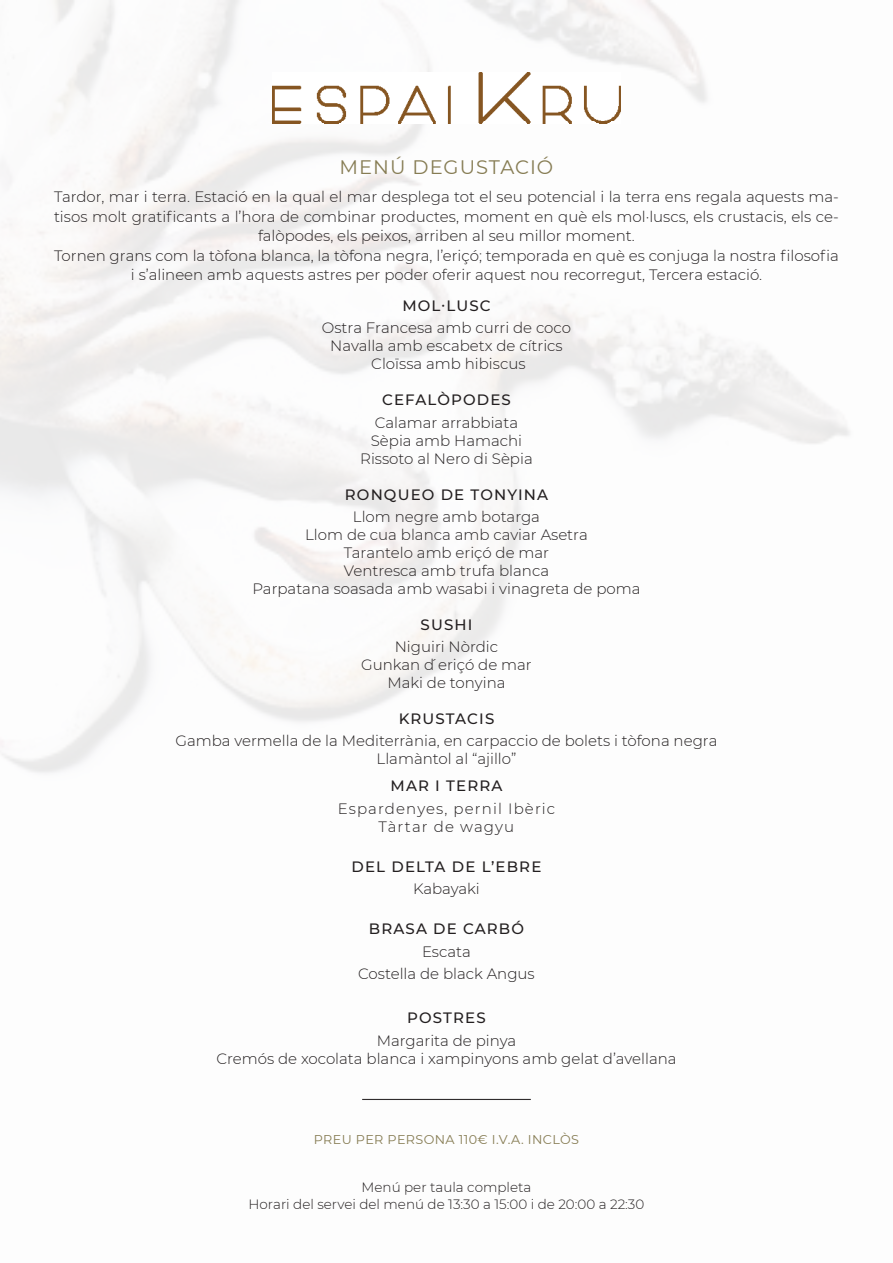
<style>
.page{position:relative;width:893px;height:1263px;background:#fff}
.page>*{position:absolute;margin:0;border:0;box-sizing:border-box;transform-origin:0 0}
.t1{font:19.5px "Montserrat";letter-spacing:.05em;color:#867c53}
.line_2{font:300 15px "Montserrat";color:#231f20}
.Deg{font:300 15px/19.5px "Montserrat";color:#231f20;text-align:center}
.line_2-2{font:500 15px "Montserrat";letter-spacing:.075em;color:#231f20}
.line_2-3{font:300 15px "Montserrat";letter-spacing:.075em;color:#231f20}
.Deg-2{font:300 13.5px "Montserrat";color:#231f20}
.Deg-3{font:12.75px "Montserrat";letter-spacing:.03em;color:#867c53}
</style>
<div class="page">
<img style="left:273px;top:72px;width:347px;height:51px">
<hr style="left:362px;top:1099px;width:169px;height:1px;background:#231f20">
<p class="t1" style="left:340px;top:154px;width:215px">MENÚ DEGUSTACIÓ</p>
<p class="Deg" style="left:54px;top:186px;width:786px">Tardor, mar i terra. Estació en la qual el mar desplega tot el seu potencial i la terra ens regala aquests ma&shy;tisos molt gratificants a l’hora de combinar productes, moment en què els mol·luscs, els crustacis, els ce&shy;falòpodes, els peixos, arriben al seu millor moment.</p>
<p class="Deg" style="left:54px;top:245px;width:786px">Tornen grans com la tòfona blanca, la tòfona negra, l’eriçó; temporada en què es conjuga la nostra filosofia i s’alineen amb aquests astres per poder oferir aquest nou recorregut, Tercera estació.</p>
<p class="line_2-2" style="left:402px;top:295px;width:90px">MOL·LUSC</p>
<p class="line_2" style="left:322px;top:318px;width:251px">Ostra Francesa amb curri de coco</p>
<p class="line_2" style="left:330px;top:336px;width:234px">Navalla amb escabetx de cítrics</p>
<p class="line_2" style="left:371px;top:354px;width:156px">Cloïssa amb hibiscus</p>
<p class="line_2-2" style="left:382px;top:389px;width:130px">CEFALÒPODES</p>
<p class="line_2" style="left:375px;top:412px;width:145px">Calamar arrabbiata</p>
<p class="line_2" style="left:371px;top:430px;width:153px">Sèpia amb Hamachi</p>
<p class="line_2" style="left:360px;top:448px;width:174px">Rissoto al Nero di Sèpia</p>
<p class="line_2-2" style="left:345px;top:484px;width:205px">RONQUEO DE TONYINA</p>
<p class="line_2" style="left:353px;top:506px;width:189px">Llom negre amb botarga</p>
<p class="line_2" style="left:305px;top:524px;width:284px">Llom de cua blanca amb caviar Asetra</p>
<p class="line_2" style="left:344px;top:542px;width:207px">Tarantelo amb eriçó de mar</p>
<p class="line_2" style="left:344px;top:560px;width:207px">Ventresca amb trufa blanca</p>
<p class="line_2" style="left:252px;top:578px;width:390px">Parpatana soasada amb wasabi i vinagreta de poma</p>
<p class="line_2-2" style="left:421px;top:614px;width:53px">SUSHI</p>
<p class="line_2" style="left:395px;top:636px;width:105px">Niguiri Nòrdic</p>
<p class="line_2" style="left:361px;top:654px;width:172px">Gunkan d ́eriçó de mar</p>
<p class="line_2" style="left:387px;top:672px;width:120px">Maki de tonyina</p>
<p class="line_2-2" style="left:399px;top:708px;width:97px">KRUSTACIS</p>
<p class="line_2" style="left:176px;top:731px;width:543px">Gamba vermella de la Mediterrània, en carpaccio de bolets i tòfona negra</p>
<p class="line_2" style="left:377px;top:749px;width:141px">Llamàntol al “ajillo”</p>
<p class="line_2-2" style="left:391px;top:775px;width:113px">MAR I TERRA</p>
<p class="line_2-3" style="left:338px;top:798px;width:219px">Espardenyes, pernil Ibèric</p>
<p class="line_2-3" style="left:379px;top:816px;width:137px">Tàrtar de wagyu</p>
<p class="line_2-2" style="left:352px;top:856px;width:191px">DEL DELTA DE L’EBRE</p>
<p class="line_2" style="left:413px;top:878px;width:68px">Kabayaki</p>
<p class="line_2-2" style="left:369px;top:918px;width:157px">BRASA DE CARBÓ</p>
<p class="line_2" style="left:422px;top:941px;width:50px">Escata</p>
<p class="line_2" style="left:358px;top:963px;width:178px">Costella de black Angus</p>
<p class="line_2-2" style="left:407px;top:1007px;width:80px">POSTRES</p>
<p class="line_2" style="left:377px;top:1030px;width:141px">Margarita de pinya</p>
<p class="line_2" style="left:216px;top:1048px;width:462px">Cremós de xocolata blanca i xampinyons amb gelat d’avellana</p>
<p class="Deg-3" style="left:314px;top:1131px;width:267px">PREU PER PERSONA 110€ I.V.A. INCLÒS</p>
<p class="Deg-2" style="left:362px;top:1178px;width:171px">Menú per taula completa</p>
<p class="Deg-2" style="left:249px;top:1195px;width:397px">Horari del servei del menú de 13:30 a 15:00 i de 20:00 a 22:30</p>
</div>
